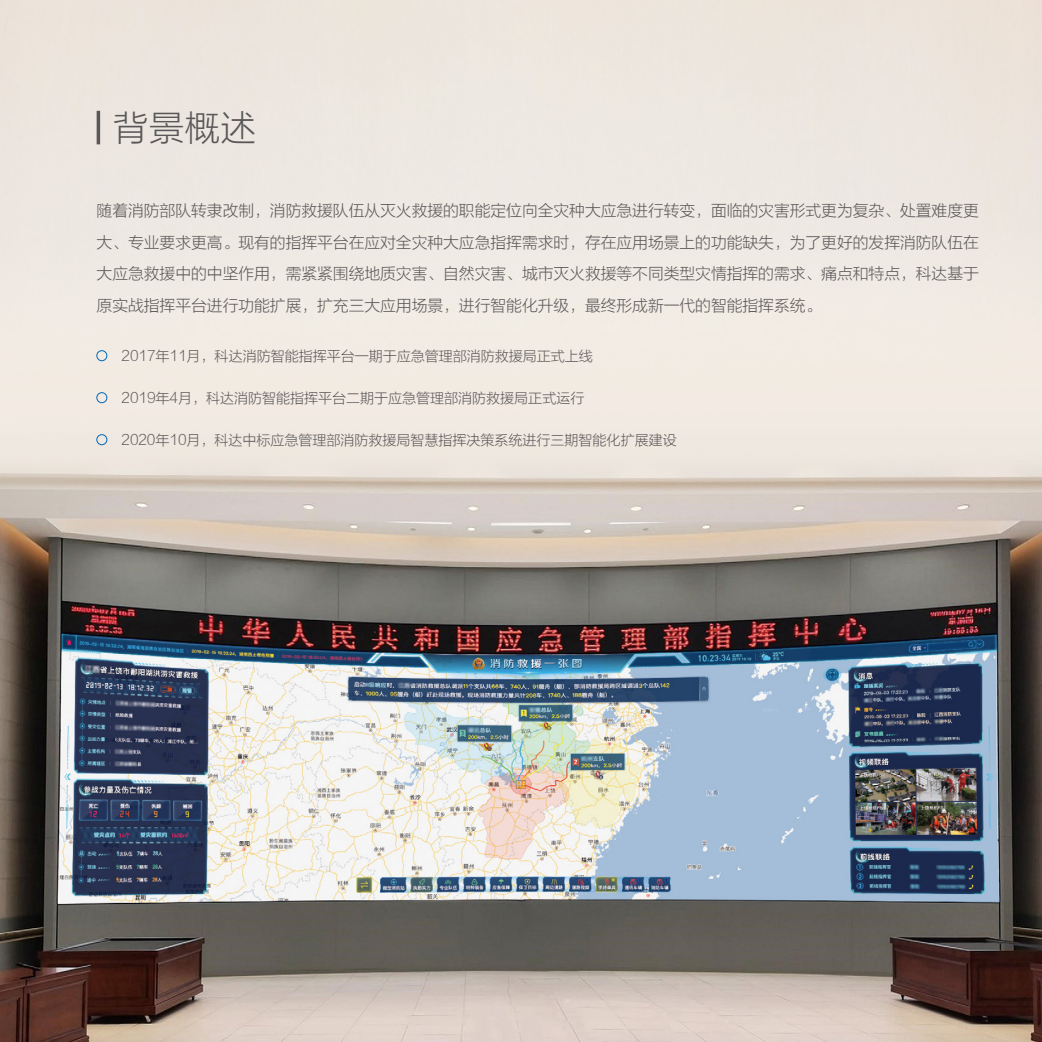
<style>
.page{position:relative;width:1042px;height:1042px;background:#fff}
.page>*{position:absolute;margin:0;border:0;box-sizing:border-box;transform-origin:0 0}
.t1{font:35px "FZLTXHJW GB1 0";color:#595757}
.t2{font:15.75px/31.5px "FZLTXHJW GB1 0";color:#595757;text-align:justify}
.t3{font:14px "FZLTXHJW GB1 0";color:#595757}
</style>
<div class="page">
<img style="left:0;top:0;width:1042px;height:1042px">
<hr style="left:97px;top:111px;width:3px;height:33px;background:#595757">
<div style="left:97px;top:350px;width:10px;height:11px;border:1px solid #0068b7;border-radius:50%"></div>
<div style="left:97px;top:392px;width:10px;height:11px;border:1px solid #0068b7;border-radius:50%"></div>
<div style="left:97px;top:434px;width:10px;height:11px;border:1px solid #0068b7;border-radius:50%"></div>
<h1 class="t1" style="left:113px;top:108px;width:144px">背景概述</h1>
<p class="t2" style="left:97px;top:195px;width:884px">随着消防部队转隶改制，消防救援队伍从灭火救援的职能定位向全灾种大应急进行转变，面临的灾害形式更为复杂、处置难度更大、专业要求更高。现有的指挥平台在应对全灾种大应急指挥需求时，存在应用场景上的功能缺失，为了更好的发挥消防队伍在大应急救援中的中坚作用，需紧紧围绕地质灾害、自然灾害、城市灭火救援等不同类型灾情指挥的需求、痛点和特点，科达基于原实战指挥平台进行功能扩展，扩充三大应用场景，进行智能化升级，最终形成新一代的智能指挥系统。</p>
<p class="t3" style="left:122px;top:348px;width:473px">2017年11月，科达消防智能指挥平台一期于应急管理部消防救援局正式上线</p>
<p class="t3" style="left:122px;top:390px;width:464px">2019年4月，科达消防智能指挥平台二期于应急管理部消防救援局正式运行</p>
<p class="t3" style="left:122px;top:432px;width:556px">2020年10月，科达中标应急管理部消防救援局智慧指挥决策系统进行三期智能化扩展建设</p>
</div>
